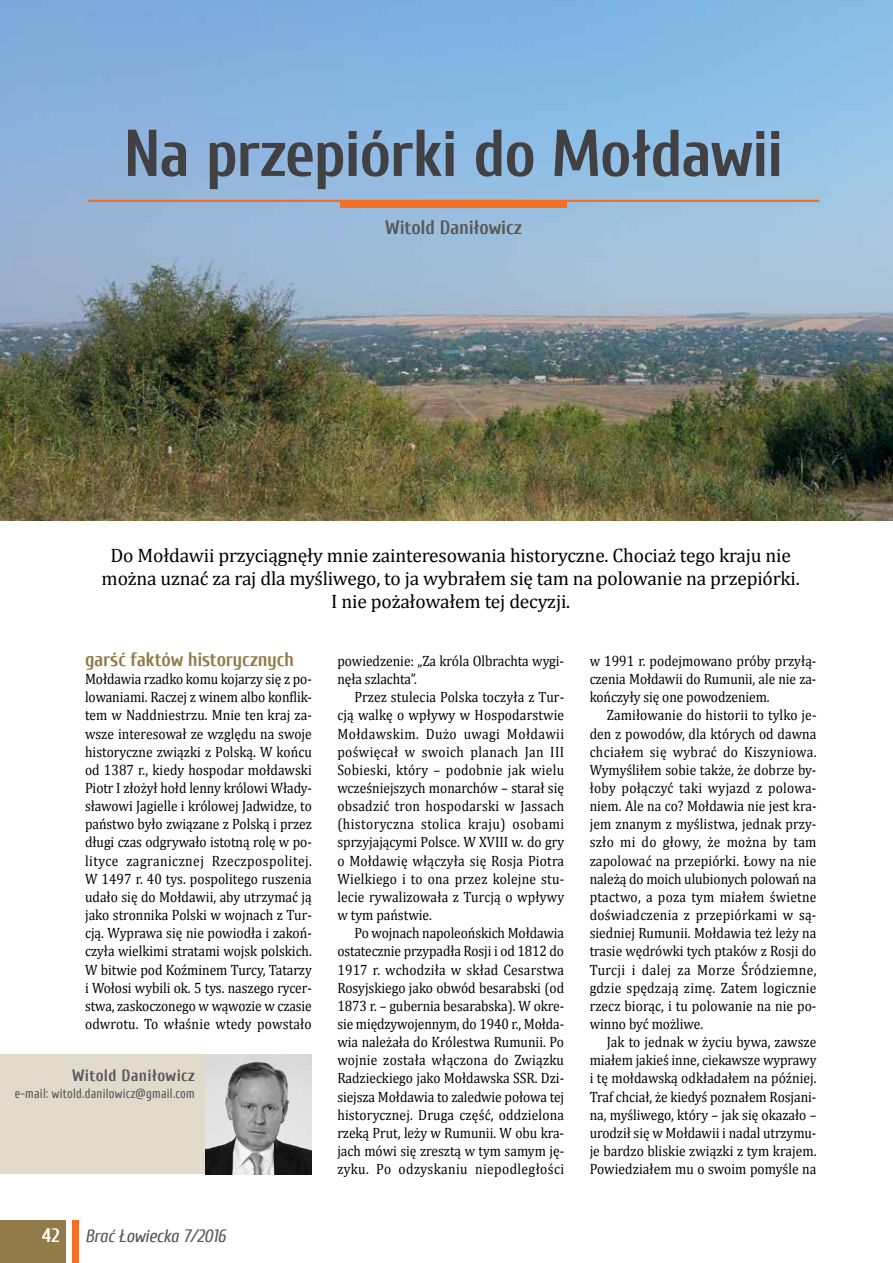
<style>
.page{position:relative;width:893px;height:1263px;background:#fff}
.page>*{position:absolute;margin:0;border:0;box-sizing:border-box;transform-origin:0 0}
.t1{font:700 66px "Cuprum";letter-spacing:-.025em;color:#414042}
.t2{font:19.5px/23.4px "Cambria";letter-spacing:-.01em;color:#000;text-align:center}
.t3{font:700 19.5px "Cuprum";letter-spacing:-.015em;color:#927b48}
.t4{font:700 19.5px "Cuprum";letter-spacing:-.01em;color:#58595b}
.t5{font:700 19.5px "Cuprum";color:#fff}
.t6{font:italic 18px "Cuprum";letter-spacing:-.01em;color:#58595b}
.t7{font:700 16.5px "Cuprum";letter-spacing:.02em;color:#58595b}
.t8{font:15px/18.1px "Cambria";color:#000;text-align:justify;scale:.9 1}
.t9{font:13.5px "Cuprum";letter-spacing:.02em;color:#58595b;scale:.92 1}
</style>
<div class="page">
<div style="left:72px;top:1220px;width:7px;height:43px;background:#f36f21"></div>
<div style="left:0;top:1220px;width:66px;height:43px;background:#927b48"></div>
<img style="left:0;top:0;width:893px;height:521px">
<hr style="left:88px;top:200px;width:731px;height:2px;background:#f36f21">
<div style="left:340px;top:201px;width:227px;height:6px;background:#f36f21"></div>
<div style="left:0;top:1055px;width:312px;height:119px;background:#e2dacb"></div>
<img style="left:206px;top:1055px;width:106px;height:119px">
<h1 class="t1" style="left:123px;top:117px;width:662px">Na przepiórki do Mołdawii</h1>
<h2 class="t4" style="left:385px;top:217px;width:138px">Witold Daniłowicz</h2>
<h2 class="t2" style="left:102px;top:543px;width:700px">Do Mołdawii przyciągnęły mnie zainteresowania historyczne. Chociaż tego kraju nie można uznać za raj dla myśliwego, to ja wybrałem się tam na polowanie na przepiórki.<br>I nie pożałowałem tej decyzji.</h2>
<h2 class="t3" style="left:85px;top:648px;width:211px">garść faktów historycznych</h2>
<p class="t8" style="left:85px;top:670px;width:254px">Mołdawia rzadko komu kojarzy się z po&shy;lowaniami. Raczej z winem albo konflik&shy;tem w Naddniestrzu. Mnie ten kraj za&shy;wsze interesował ze względu na swoje historyczne związki z Polską. W końcu od 1387 r., kiedy hospodar mołdawski Piotr I złożył hołd lenny królowi Włady&shy;sławowi Jagielle i królowej Jadwidze, to państwo było związane z Polską i przez długi czas odgrywało istotną rolę w po&shy;lityce zagranicznej Rzeczpospolitej.<br>W 1497 r. 40 tys. pospolitego ruszenia udało się do Mołdawii, aby utrzymać ją jako stronnika Polski w wojnach z Tur&shy;cją. Wyprawa się nie powiodła i zakoń&shy;czyła wielkimi stratami wojsk polskich.<br>W bitwie pod Koźminem Turcy, Tatarzy i Wołosi wybili ok. 5 tys. naszego rycer&shy;stwa, zaskoczonego w wąwozie w czasie odwrotu. To właśnie wtedy powstało</p>
<p class="t7" style="left:72px;top:1066px;width:124px">Witold Daniłowicz</p>
<p class="t9" style="left:15px;top:1085px;width:197px">e-mail: witold.danilowicz@gmail.com</p>
<h2 class="t5" style="left:42px;top:1225px;width:19px">42</h2>
<p class="t6" style="left:85px;top:1226px;width:142px">Brać Łowiecka 7/2016</p>
<p class="t8" style="left:337px;top:652px;width:253px">powiedzenie: „Za króla Olbrachta wygi&shy;nęła szlachta”.</p>
<p class="t8" style="left:337px;top:688px;width:253px;text-indent:17px">Przez stulecia Polska toczyła z Tur&shy;cją walkę o wpływy w Hospodarstwie Mołdawskim. Dużo uwagi Mołdawii poświęcał w swoich planach Jan III Sobieski, który – podobnie jak wielu wcześniejszych monarchów – starał się obsadzić tron hospodarski w Jassach (historyczna stolica kraju) osobami sprzyjającymi Polsce. W XVIII w. do gry o Mołdawię włączyła się Rosja Piotra Wielkiego i to ona przez kolejne stu&shy;lecie rywalizowała z Turcją o wpływy w tym państwie.</p>
<p class="t8" style="left:337px;top:924px;width:254px;text-indent:17px">Po wojnach napoleońskich Mołdawia ostatecznie przypadła Rosji i od 1812 do 1917 r. wchodziła w skład Cesarstwa Rosyjskiego jako obwód besarabski (od 1873 r. – gubernia besarabska). W okre&shy;sie międzywojennym, do 1940 r., Mołda&shy;wia należała do Królestwa Rumunii. Po wojnie została włączona do Związku Radzieckiego jako Mołdawska SSR. Dzi&shy;siejsza Mołdawia to zaledwie połowa tej historycznej. Druga część, oddzielona rzeką Prut, leży w Rumunii. W obu kra&shy;jach mówi się zresztą w tym samym ję&shy;zyku. Po odzyskaniu niepodległości</p>
<p class="t8" style="left:590px;top:652px;width:253px">w 1991 r. podejmowano próby przyłą&shy;czenia Mołdawii do Rumunii, ale nie za&shy;kończyły się one powodzeniem.</p>
<p class="t8" style="left:590px;top:706px;width:254px;text-indent:17px">Zamiłowanie do historii to tylko je&shy;den z powodów, dla których od dawna chciałem się wybrać do Kiszyniowa.<br>Wymyśliłem sobie także, że dobrze by&shy;łoby połączyć taki wyjazd z polowa&shy;niem. Ale na co? Mołdawia nie jest kra&shy;jem znanym z myślistwa, jednak przy&shy;szło mi do głowy, że można by tam zapolować na przepiórki. Łowy na nie należą do moich ulubionych polowań na ptactwo, a poza tym miałem świetne doświadczenia z przepiórkami w są&shy;siedniej Rumunii. Mołdawia też leży na trasie wędrówki tych ptaków z Rosji do Turcji i dalej za Morze Śródziemne, gdzie spędzają zimę. Zatem logicznie rzecz biorąc, i tu polowanie na nie po&shy;winno być możliwe.</p>
<p class="t8" style="left:590px;top:1033px;width:254px;text-indent:17px">Jak to jednak w życiu bywa, zawsze miałem jakieś inne, ciekawsze wyprawy i tę mołdawską odkładałem na później.<br>Traf chciał, że kiedyś poznałem Rosjani&shy;na, myśliwego, który – jak się okazało – urodził się w Mołdawii i nadal utrzymu&shy;je bardzo bliskie związki z tym krajem.<br>Powiedziałem mu o swoim pomyśle na</p>
</div>
